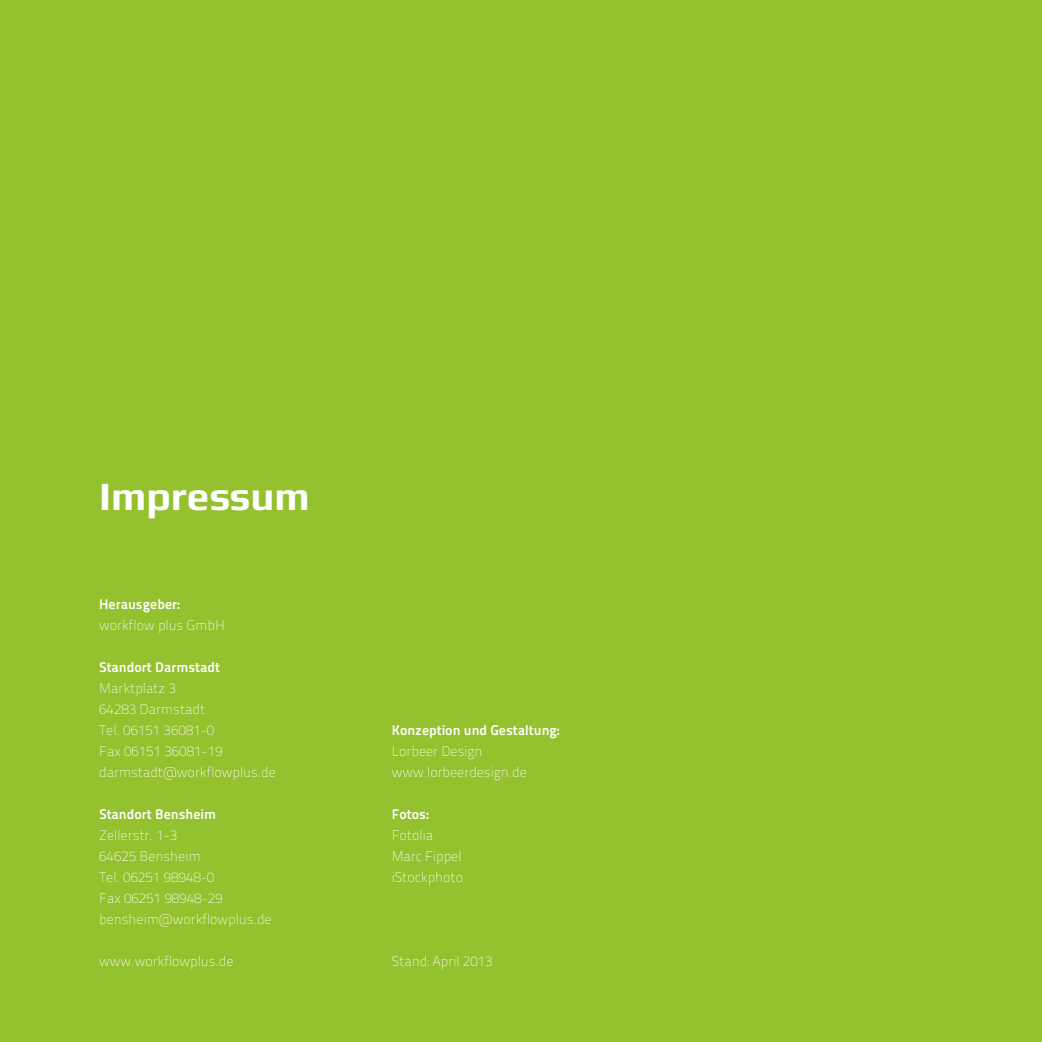
<style>
.page{position:relative;width:1042px;height:1042px;background:#94c12e}
.page>*{position:absolute;margin:0;border:0;box-sizing:border-box;transform-origin:0 0}
.t1{font:700 40.25px "Play";color:#fff}
.t2{font:14px/21px "Titillium Maps 29 L 1 wt";color:#fff}
.t3{font:14px "Titillium Maps 29 L 800 wt";color:#fff}
</style>
<div class="page">
<h1 class="t1" style="left:99px;top:472px;width:212px">Impressum</h1>
<p class="t3" style="left:99px;top:593px;width:82px">Herausgeber:</p>
<p class="t2" style="left:99px;top:614px;width:127px">workflow plus GmbH</p>
<p class="t3" style="left:99px;top:656px;width:122px">Standort Darmstadt</p>
<p class="t2" style="left:99px;top:677px;width:178px">Marktplatz 3<br>64283 Darmstadt<br>Tel. 06151 36081-0<br>Fax 06151 36081-19 darmstadt@workflowplus.de</p>
<p class="t3" style="left:99px;top:803px;width:118px">Standort Bensheim</p>
<p class="t2" style="left:99px;top:824px;width:174px">Zellerstr. 1-3<br>64625 Bensheim<br>Tel. 06251 98948-0<br>Fax 06251 98948-29 bensheim@workflowplus.de</p>
<p class="t2" style="left:99px;top:950px;width:136px">www.workflowplus.de</p>
<p class="t3" style="left:392px;top:719px;width:170px">Konzeption und Gestaltung:</p>
<p class="t2" style="left:392px;top:740px;width:137px">Lorbeer Design www.lorbeerdesign.de</p>
<p class="t3" style="left:392px;top:803px;width:39px">Fotos:</p>
<p class="t2" style="left:392px;top:824px;width:73px">Fotolia<br>Marc Fippel iStockphoto</p>
<p class="t2" style="left:392px;top:950px;width:102px">Stand: April 2013</p>
</div>
